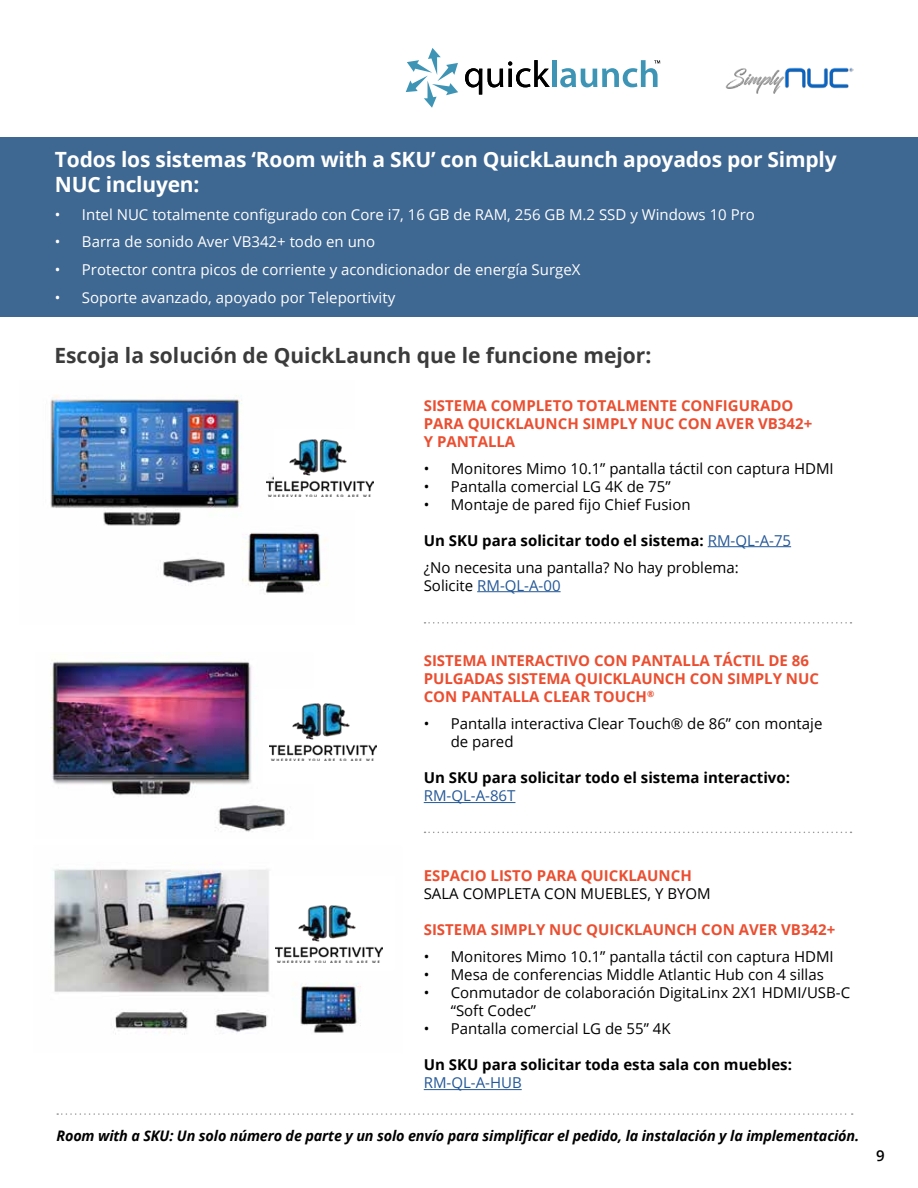
<style>
.page{position:relative;width:918px;height:1188px;background:#fff}
.page>*{position:absolute;margin:0;border:0;box-sizing:border-box;transform-origin:0 0}
.t1{font:700 21px/25.2px "Open Sans";letter-spacing:-.01em;color:#fff}
.t2{font:700 21px "Open Sans";color:#3b3b3b}
.t3{font:15px/18px "Open Sans";color:#000}
.t4{font:700 15px/18px "Open Sans";color:#eb4e30}
.t5{font:15px "Open Sans";color:#fff}
.t6{font:700 15px "Open Sans";color:#000}
.t7{font:15px "Open Sans";color:#245897}
.t8{font:600 15px "Open Sans";color:#000}
.t9{font:italic 700 14.55px "Open Sans";letter-spacing:-.01em;color:#000}
.s1{font-weight:700}
.s2{color:#245897}
.s3{color:#000}
</style>
<div class="page">
<img style="left:53px;top:867px;width:308px;height:167px">
<hr style="left:708px;top:546px;width:83px;height:1px;background:#245897">
<hr style="left:477px;top:591px;width:84px;height:1px;background:#245897">
<hr style="left:424px;top:802px;width:91px;height:1px;background:#245897">
<hr style="left:424px;top:1089px;width:98px;height:1px;background:#245897">
<svg style="left:465px;top:68px;width:17px;height:26px"></svg>
<svg style="left:488px;top:60px;width:62px;height:27px"></svg>
<div style="left:552px;top:60px;width:5px;height:27px;background:#3e94b5"></div>
<svg style="left:560px;top:60px;width:100px;height:27px"></svg>
<svg style="left:406px;top:48px;width:52px;height:60px"></svg>
<img style="left:50px;top:395px;width:278px;height:198px">
<div style="left:274px;top:429px;width:134px;height:80px;background:#fff"></div>
<img style="left:267px;top:439px;width:107px;height:57px">
<svg style="left:425px;top:622px;width:426px;height:2px"></svg>
<svg style="left:425px;top:832px;width:426px;height:1px"></svg>
<img style="left:50px;top:659px;width:235px;height:173px">
<div style="left:264px;top:690px;width:114px;height:94px;background:#fff"></div>
<div style="left:270px;top:876px;width:125px;height:95px;background:#fff"></div>
<img style="left:270px;top:704px;width:107px;height:57px">
<img style="left:276px;top:905px;width:107px;height:57px">
<img style="left:725px;top:68px;width:129px;height:26px">
<div style="left:0;top:137px;width:918px;height:179px;background:#3e6791"></div>
<svg style="left:57px;top:1113px;width:796px;height:2px"></svg>
<h1 class="t1" style="left:55px;top:146px;width:783px">Todos los sistemas ‘Room with a SKU’ con QuickLaunch apoyados por Simply<br>NUC incluyen:</h1>
<p class="t5" style="left:55px;top:204px;width:702px">• Intel NUC totalmente configurado con Core i7, 16 GB de RAM, 256 GB M.2 SSD y Windows 10 Pro</p>
<p class="t5" style="left:55px;top:232px;width:322px">• Barra de sonido Aver VB342+ todo en uno</p>
<p class="t5" style="left:55px;top:259px;width:527px">• Protector contra picos de corriente y acondicionador de energía SurgeX</p>
<p class="t5" style="left:55px;top:287px;width:342px">• Soporte avanzado, apoyado por Teleportivity</p>
<h1 class="t2" style="left:54px;top:340px;width:599px">Escoja la solución de QuickLaunch que le funcione mejor:</h1>
<p class="t4" style="left:424px;top:396px;width:390px">SISTEMA COMPLETO TOTALMENTE CONFIGURADO<br>PARA QUICKLAUNCH SIMPLY NUC CON AVER VB342+<br>Y PANTALLA</p>
<p class="t3" style="left:424px;top:459px;width:412px">• Monitores Mimo 10.1” pantalla táctil con captura HDMI</p>
<p class="t3" style="left:424px;top:477px;width:248px">• Pantalla comercial LG 4K de 75”</p>
<p class="t3" style="left:424px;top:495px;width:268px">• Montaje de pared fijo Chief Fusion</p>
<p class="t3" style="left:424px;top:526px;width:369px;line-height:27px"><span class="s1">Un SKU para solicitar todo el sistema:</span> <span class="s2">RM-QL-A-75 </span>¿No necesita una pantalla? No hay problema:</p>
<p class="t7" style="left:424px;top:575px;width:138px"><span class="s3">Solicite</span> RM-QL-A-00</p>
<p class="t4" style="left:424px;top:652px;width:397px">SISTEMA INTERACTIVO CON PANTALLA TÁCTIL DE 86<br>PULGADAS SISTEMA QUICKLAUNCH CON SIMPLY NUC<br>CON PANTALLA CLEAR TOUCH<sup>®</sup></p>
<p class="t3" style="left:451px;top:715px;width:373px;text-indent:-27px">• Pantalla interactiva Clear Touch® de 86” con montaje de pared</p>
<p class="t6" style="left:424px;top:767px;width:368px">Un SKU para solicitar todo el sistema interactivo:</p>
<p class="t7" style="left:424px;top:786px;width:93px">RM-QL-A-86T</p>
<p class="t4" style="left:424px;top:867px;width:270px">ESPACIO LISTO PARA QUICKLAUNCH</p>
<p class="t3" style="left:424px;top:885px;width:288px">SALA COMPLETA CON MUEBLES, Y BYOM</p>
<p class="t4" style="left:424px;top:921px;width:413px">SISTEMA SIMPLY NUC QUICKLAUNCH CON AVER VB342+</p>
<p class="t3" style="left:424px;top:948px;width:412px">• Monitores Mimo 10.1” pantalla táctil con captura HDMI</p>
<p class="t3" style="left:424px;top:966px;width:402px">• Mesa de conferencias Middle Atlantic Hub con 4 sillas</p>
<p class="t3" style="left:451px;top:984px;width:401px;text-indent:-27px">• Conmutador de colaboración DigitaLinx 2X1 HDMI/USB-C “Soft Codec”</p>
<p class="t3" style="left:424px;top:1020px;width:248px">• Pantalla comercial LG de 55” 4K</p>
<p class="t6" style="left:424px;top:1054px;width:370px">Un SKU para solicitar toda esta sala con muebles:</p>
<p class="t7" style="left:424px;top:1073px;width:99px">RM-QL-A-HUB</p>
<p class="t9" style="left:56px;top:1125px;width:804px">Room with a SKU: Un solo número de parte y un solo envío para simplificar el pedido, la instalación y la implementación.</p>
<p class="t8" style="left:876px;top:1146px;width:10px">9</p>
</div>
